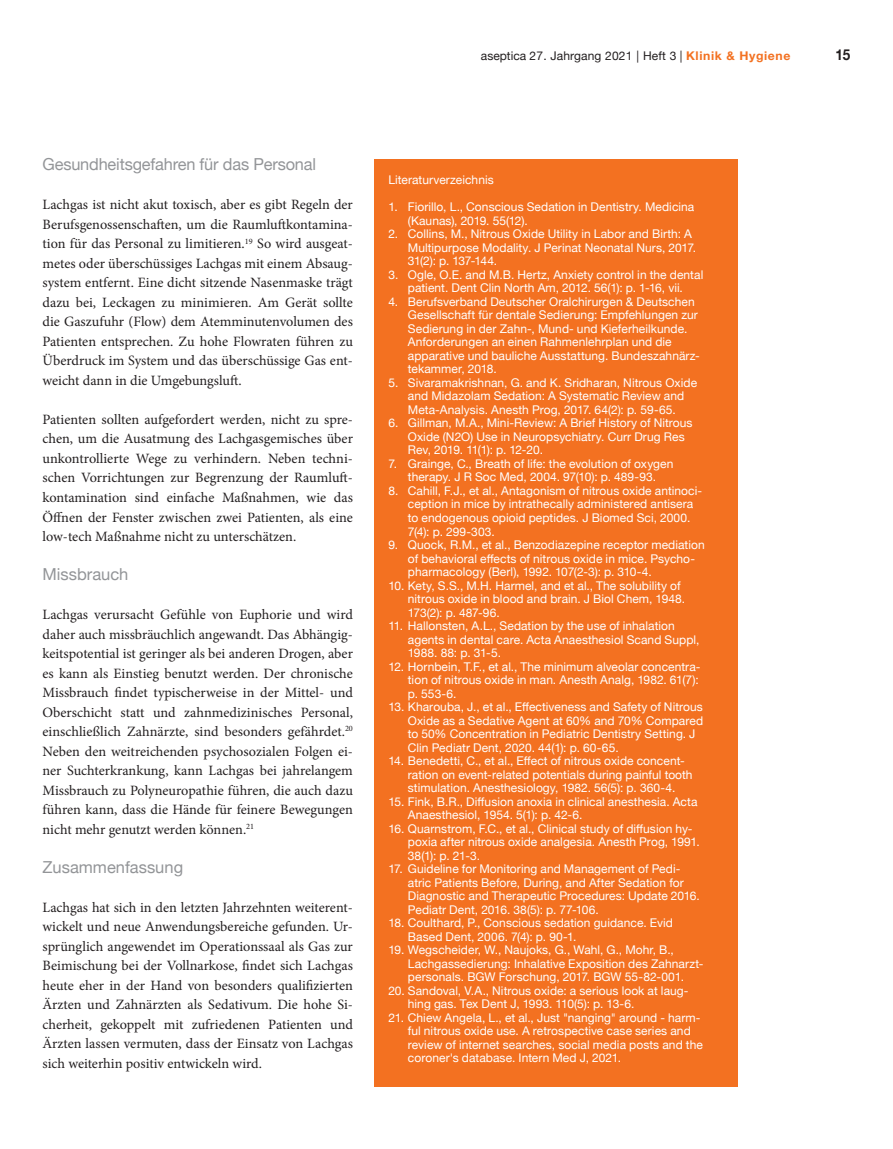
<style>
.page{position:relative;width:893px;height:1149px;background:#fff}
.page>*{position:absolute;margin:0;border:0;box-sizing:border-box;transform-origin:0 0}
.Zwischenhead_1{font:16.5px "Helvetica Neue";letter-spacing:-.01em;color:#939598}
.t1{font:700 15px "Helvetica Neue";color:#231f20;scale:.9 1}
.Fließtext{font:14.25px/19.5px "Minion Pro";color:#231f20;text-align:justify}
.Literaturverzeichnis{font:12px/13.5px "Helvetica Neue";letter-spacing:.005em;color:#fff}
.t2{font:12px "Helvetica Neue";letter-spacing:.015em;color:#231f20}
.s1{font-weight:700;color:#f37121}
</style>
<div class="page">
<div style="left:374px;top:159px;width:364px;height:927px;background:#f37121"></div>
<p class="t2" style="left:481px;top:47px;width:311px">aseptica 27. Jahrgang 2021 | Heft 3 | <span class="s1">Klinik &amp; Hygiene</span></p>
<p class="t1" style="left:835px;top:43px;width:18px">15</p>
<p class="Zwischenhead_1" style="left:43px;top:152px;width:275px">Gesundheitsgefahren für das Personal</p>
<p class="Fließtext" style="left:43px;top:195px;width:312px">Lachgas ist nicht akut toxisch, aber es gibt Regeln der Berufsgenossenschaften, um die Raumluftkontamina&shy;tion für das Personal zu limitieren.<sup>19</sup> So wird ausgeat&shy;metes oder überschüssiges Lachgas mit einem Absaug&shy;system entfernt. Eine dicht sitzende Nasenmaske trägt dazu bei, Leckagen zu minimieren. Am Gerät sollte die Gaszufuhr (Flow) dem Atemminutenvolumen des Patienten entsprechen. Zu hohe Flowraten führen zu Überdruck im System und das überschüssige Gas ent&shy;weicht dann in die Umgebungsluft.</p>
<p class="Fließtext" style="left:43px;top:409px;width:312px">Patienten sollten aufgefordert werden, nicht zu spre&shy;chen, um die Ausatmung des Lachgasgemisches über unkontrollierte Wege zu verhindern. Neben techni&shy;schen Vorrichtungen zur Begrenzung der Raumluft&shy;kontamination sind einfache Maßnahmen, wie das Öffnen der Fenster zwischen zwei Patienten, als eine low-tech Maßnahme nicht zu unterschätzen.</p>
<p class="Zwischenhead_1" style="left:43px;top:562px;width:87px">Missbrauch</p>
<p class="Fließtext" style="left:43px;top:604px;width:312px">Lachgas verursacht Gefühle von Euphorie und wird daher auch missbräuchlich angewandt. Das Abhängig&shy;keitspotential ist geringer als bei anderen Drogen, aber es kann als Einstieg benutzt werden. Der chronische Missbrauch findet typischerweise in der Mittel- und Oberschicht statt und zahnmedizinisches Personal, einschließlich Zahnärzte, sind besonders gefährdet.<sup>20<br></sup>Neben den weitreichenden psychosozialen Folgen ei&shy;ner Suchterkrankung, kann Lachgas bei jahrelangem Missbrauch zu Polyneuropathie führen, die auch dazu führen kann, dass die Hände für feinere Bewegungen nicht mehr genutzt werden können.<sup>21</sup></p>
<p class="Zwischenhead_1" style="left:43px;top:854px;width:142px">Zusammenfassung</p>
<p class="Fließtext" style="left:43px;top:897px;width:312px">Lachgas hat sich in den letzten Jahrzehnten weiterent&shy;wickelt und neue Anwendungsbereiche gefunden. Ur&shy;sprünglich angewendet im Operationssaal als Gas zur Beimischung bei der Vollnarkose, findet sich Lachgas heute eher in der Hand von besonders qualifizierten Ärzten und Zahnärzten als Sedativum. Die hohe Si&shy;cherheit, gekoppelt mit zufriedenen Patienten und Ärzten lassen vermuten, dass der Einsatz von Lachgas sich weiterhin positiv entwickeln wird.</p>
<p class="Literaturverzeichnis" style="left:388px;top:174px;width:107px">Literaturverzeichnis</p>
<p class="Literaturverzeichnis" style="left:408px;top:201px;width:288px;text-indent:-20px">1. Fiorillo, L., Conscious Sedation in Dentistry. Medicina (Kaunas), 2019. 55(12).</p>
<p class="Literaturverzeichnis" style="left:408px;top:228px;width:290px;text-indent:-20px">2. Collins, M., Nitrous Oxide Utility in Labor and Birth: A<br>Multipurpose Modality. J Perinat Neonatal Nurs, 2017.<br>31(2): p. 137-144.</p>
<p class="Literaturverzeichnis" style="left:388px;top:268px;width:316px;text-align:center">3. Ogle, O.E. and M.B. Hertz, Anxiety control in the dental patient. Dent Clin North Am, 2012. 56(1): p. 1-16, vii.</p>
<p class="Literaturverzeichnis" style="left:408px;top:295px;width:294px;text-indent:-20px">4. Berufsverband Deutscher Oralchirurgen &amp; Deutschen Gesellschaft für dentale Sedierung: Empfehlungen zur Sedierung in der Zahn-, Mund- und Kieferheilkunde.<br>Anforderungen an einen Rahmenlehrplan und die apparative und bauliche Ausstattung. Bundeszahnärz&shy;tekammer, 2018.</p>
<p class="Literaturverzeichnis" style="left:388px;top:376px;width:310px;text-align:center">5. Sivaramakrishnan, G. and K. Sridharan, Nitrous Oxide and Midazolam Sedation: A Systematic Review and<br>Meta-Analysis. Anesth Prog, 2017. 64(2): p. 59-65.</p>
<p class="Literaturverzeichnis" style="left:408px;top:417px;width:286px;text-indent:-20px">6. Gillman, M.A., Mini-Review: A Brief History of Nitrous<br>Oxide (N2O) Use in Neuropsychiatry. Curr Drug Res<br>Rev, 2019. 11(1): p. 12-20.</p>
<p class="Literaturverzeichnis" style="left:388px;top:457px;width:287px;text-align:center">7. Grainge, C., Breath of life: the evolution of oxygen therapy. J R Soc Med, 2004. 97(10): p. 489-93.</p>
<p class="Literaturverzeichnis" style="left:408px;top:484px;width:296px;text-indent:-20px">8. Cahill, F.J., et al., Antagonism of nitrous oxide antinoci&shy;ception in mice by intrathecally administered antisera to endogenous opioid peptides. J Biomed Sci, 2000.<br>7(4): p. 299-303.</p>
<p class="Literaturverzeichnis" style="left:408px;top:538px;width:298px;text-indent:-20px">9. Quock, R.M., et al., Benzodiazepine receptor mediation of behavioral effects of nitrous oxide in mice. Psycho&shy;pharmacology (Berl), 1992. 107(2-3): p. 310-4.</p>
<p class="Literaturverzeichnis" style="left:408px;top:579px;width:279px;text-indent:-20px">10. Kety, S.S., M.H. Harmel, and et al., The solubility of nitrous oxide in blood and brain. J Biol Chem, 1948.<br>173(2): p. 487-96.</p>
<p class="Literaturverzeichnis" style="left:408px;top:619px;width:293px;text-indent:-20px">11. Hallonsten, A.L., Sedation by the use of inhalation agents in dental care. Acta Anaesthesiol Scand Suppl,<br>1988. 88: p. 31-5.</p>
<p class="Literaturverzeichnis" style="left:408px;top:660px;width:294px;text-indent:-20px">12. Hornbein, T.F., et al., The minimum alveolar concentra&shy;tion of nitrous oxide in man. Anesth Analg, 1982. 61(7): p. 553-6.</p>
<p class="Literaturverzeichnis" style="left:408px;top:700px;width:297px;text-indent:-20px">13. Kharouba, J., et al., Effectiveness and Safety of Nitrous Oxide as a Sedative Agent at 60% and 70% Compared to 50% Concentration in Pediatric Dentistry Setting. J Clin Pediatr Dent, 2020. 44(1): p. 60-65.</p>
<p class="Literaturverzeichnis" style="left:408px;top:754px;width:286px;text-indent:-20px">14. Benedetti, C., et al., Effect of nitrous oxide concent&shy;ration on event-related potentials during painful tooth stimulation. Anesthesiology, 1982. 56(5): p. 360-4.</p>
<p class="Literaturverzeichnis" style="left:408px;top:795px;width:291px;text-indent:-20px">15. Fink, B.R., Diffusion anoxia in clinical anesthesia. Acta<br>Anaesthesiol, 1954. 5(1): p. 42-6.</p>
<p class="Literaturverzeichnis" style="left:408px;top:822px;width:294px;text-indent:-20px">16. Quarnstrom, F.C., et al., Clinical study of diffusion hy&shy;poxia after nitrous oxide analgesia. Anesth Prog, 1991.<br>38(1): p. 21-3.</p>
<p class="Literaturverzeichnis" style="left:408px;top:862px;width:294px;text-indent:-20px">17. Guideline for Monitoring and Management of Pedi&shy;atric Patients Before, During, and After Sedation for Diagnostic and Therapeutic Procedures: Update 2016.<br>Pediatr Dent, 2016. 38(5): p. 77-106.</p>
<p class="Literaturverzeichnis" style="left:408px;top:916px;width:267px;text-indent:-20px">18. Coulthard, P., Conscious sedation guidance. Evid<br>Based Dent, 2006. 7(4): p. 90-1.</p>
<p class="Literaturverzeichnis" style="left:408px;top:943px;width:297px;text-indent:-20px">19. Wegscheider, W., Naujoks, G., Wahl, G., Mohr, B.,<br>Lachgassedierung: Inhalative Exposition des Zahnarzt&shy;personals. BGW Forschung, 2017. BGW 55-82-001.</p>
<p class="Literaturverzeichnis" style="left:408px;top:984px;width:282px;text-indent:-20px">20. Sandoval, V.A., Nitrous oxide: a serious look at laug&shy;hing gas. Tex Dent J, 1993. 110(5): p. 13-6.</p>
<p class="Literaturverzeichnis" style="left:408px;top:1011px;width:296px;text-indent:-20px">21. Chiew Angela, L., et al., Just "nanging" around - harm&shy;ful nitrous oxide use. A retrospective case series and review of internet searches, social media posts and the coroner's database. Intern Med J, 2021.</p>
</div>
